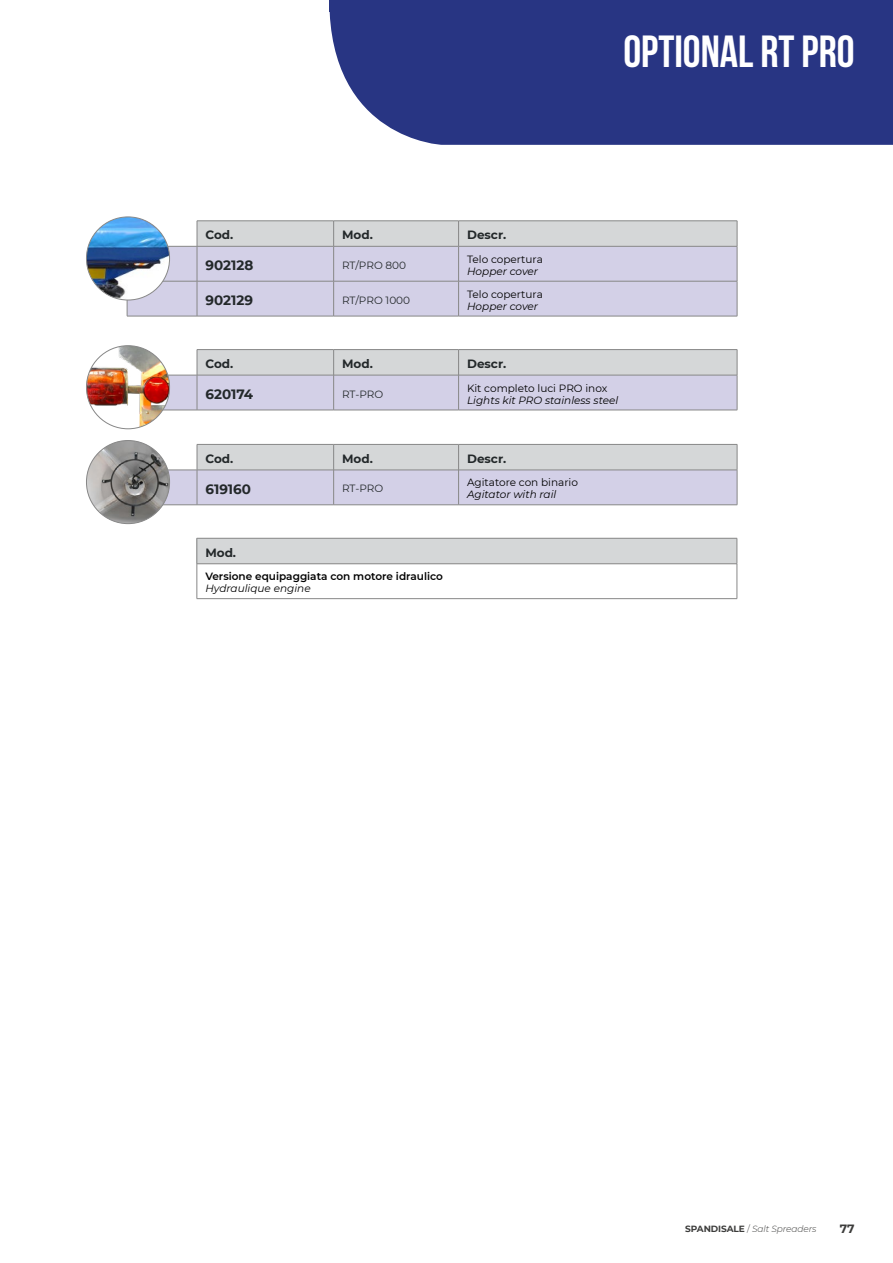
<style>
.page{position:relative;width:893px;height:1263px;background:#fff}
.page>*{position:absolute;margin:0;border:0;box-sizing:border-box;transform-origin:0 0}
.t1{font:700 45px "Bebas Neue";color:#fff}
.t2{font:700 13.5px "Montserrat";color:#23282a}
.t3{font:700 12px "Montserrat";color:#23282a}
.t4{font:700 12px "Montserrat";color:#3c3c3b}
.t5{font:italic 10.5px "Montserrat";color:#000}
.t6{font:10.5px "Montserrat";color:#000}
.t7{font:600 10.5px "Montserrat";color:#000}
.t8{font:10.5px "Montserrat";color:#23282a}
.t9{font:italic 300 9px "Montserrat";letter-spacing:-.01em;color:#3c3c3b}
.s1{font-weight:700;font-style:normal}
.s2{font-style:normal}
</style>
<div class="page">
<div style="left:329px;top:11px;width:564px;height:134px;background:#283583"></div>
<hr style="left:197px;top:349px;width:137px;height:1px;background:#878787">
<hr style="left:334px;top:349px;width:125px;height:1px;background:#878787">
<hr style="left:459px;top:349px;width:278px;height:1px;background:#878787">
<svg style="left:147px;top:350px;width:591px;height:60px;background:#d2d1de"></svg>
<hr style="left:197px;top:375px;width:1px;height:35px;background:#878787">
<hr style="left:333px;top:375px;width:1px;height:35px;background:#878787">
<hr style="left:458px;top:375px;width:1px;height:35px;background:#878787">
<hr style="left:127px;top:375px;width:70px;height:1px;background:#878787">
<hr style="left:737px;top:375px;width:1px;height:35px;background:#878787">
<hr style="left:127px;top:410px;width:70px;height:1px;background:#878787">
<hr style="left:197px;top:410px;width:137px;height:1px;background:#878787">
<hr style="left:334px;top:410px;width:125px;height:1px;background:#878787">
<hr style="left:459px;top:410px;width:278px;height:1px;background:#878787">
<svg style="left:147px;top:444px;width:591px;height:60px;background:#d2d1de"></svg>
<hr style="left:197px;top:470px;width:1px;height:35px;background:#878787">
<hr style="left:333px;top:470px;width:1px;height:35px;background:#878787">
<hr style="left:458px;top:470px;width:1px;height:35px;background:#878787">
<hr style="left:127px;top:470px;width:70px;height:1px;background:#878787">
<hr style="left:737px;top:470px;width:1px;height:35px;background:#878787">
<hr style="left:127px;top:504px;width:70px;height:1px;background:#878787">
<hr style="left:197px;top:504px;width:137px;height:1px;background:#878787">
<hr style="left:334px;top:504px;width:125px;height:1px;background:#878787">
<hr style="left:459px;top:504px;width:278px;height:1px;background:#878787">
<div style="left:197px;top:538px;width:540px;height:26px;background:#d5d7d8"></div>
<svg style="left:737px;top:538px;width:1px;height:26px"></svg>
<hr style="left:197px;top:563px;width:540px;height:1px;background:#878787">
<hr style="left:197px;top:538px;width:540px;height:1px;background:#878787">
<svg style="left:197px;top:538px;width:1px;height:26px"></svg>
<hr style="left:197px;top:564px;width:1px;height:34px;background:#878787">
<hr style="left:737px;top:564px;width:1px;height:34px;background:#878787">
<hr style="left:197px;top:598px;width:540px;height:1px;background:#878787">
<img style="left:86px;top:346px;width:84px;height:83px;border-radius:42px">
<img style="left:86px;top:440px;width:84px;height:84px;border-radius:42px">
<svg style="left:128px;top:221px;width:610px;height:95px;background:#d2d0e1"></svg>
<hr style="left:127px;top:246px;width:70px;height:1px;background:#878787">
<hr style="left:737px;top:246px;width:1px;height:35px;background:#878787">
<hr style="left:127px;top:281px;width:70px;height:1px;background:#878787">
<hr style="left:127px;top:281px;width:1px;height:35px;background:#878787">
<hr style="left:197px;top:281px;width:137px;height:1px;background:#878787">
<hr style="left:334px;top:281px;width:125px;height:1px;background:#878787">
<hr style="left:459px;top:281px;width:278px;height:1px;background:#878787">
<hr style="left:737px;top:281px;width:1px;height:35px;background:#878787">
<hr style="left:127px;top:316px;width:70px;height:1px;background:#878787">
<hr style="left:197px;top:316px;width:137px;height:1px;background:#878787">
<hr style="left:334px;top:316px;width:125px;height:1px;background:#878787">
<hr style="left:459px;top:316px;width:278px;height:1px;background:#878787">
<hr style="left:197px;top:246px;width:1px;height:35px;background:#878787">
<hr style="left:333px;top:246px;width:1px;height:35px;background:#878787">
<hr style="left:458px;top:246px;width:1px;height:35px;background:#878787">
<hr style="left:197px;top:281px;width:1px;height:35px;background:#878787">
<hr style="left:333px;top:281px;width:1px;height:35px;background:#878787">
<hr style="left:458px;top:281px;width:1px;height:35px;background:#878787">
<img style="left:86px;top:217px;width:84px;height:83px;border-radius:42px">
<div style="left:329px;top:0;width:564px;height:11px;background:#283583"></div>
<p class="t3" style="left:206px;top:226px;width:29px">Cod.</p>
<p class="t3" style="left:342px;top:226px;width:32px">Mod.</p>
<p class="t3" style="left:467px;top:226px;width:41px">Descr.</p>
<p class="t2" style="left:206px;top:256px;width:49px">902128</p>
<p class="t8" style="left:342px;top:258px;width:66px">RT/PRO 800</p>
<p class="t6" style="left:467px;top:252px;width:77px">Telo copertura</p>
<p class="t5" style="left:467px;top:264px;width:72px">Hopper cover</p>
<p class="t2" style="left:206px;top:291px;width:49px">902129</p>
<p class="t8" style="left:342px;top:293px;width:70px">RT/PRO 1000</p>
<p class="t6" style="left:467px;top:287px;width:77px">Telo copertura</p>
<p class="t5" style="left:467px;top:299px;width:72px">Hopper cover</p>
<h1 class="t1" style="left:623px;top:27px;width:233px">OPTIONAL RT PRO</h1>
<p class="t3" style="left:206px;top:355px;width:29px">Cod.</p>
<p class="t3" style="left:342px;top:355px;width:32px">Mod.</p>
<p class="t3" style="left:467px;top:355px;width:41px">Descr.</p>
<p class="t2" style="left:206px;top:384px;width:49px">620174</p>
<p class="t8" style="left:342px;top:387px;width:43px">RT-PRO</p>
<p class="t6" style="left:467px;top:381px;width:142px">Kit completo luci PRO inox</p>
<p class="t5" style="left:467px;top:393px;width:153px">Lights kit PRO stainless steel</p>
<p class="t3" style="left:206px;top:450px;width:29px">Cod.</p>
<p class="t3" style="left:342px;top:450px;width:32px">Mod.</p>
<p class="t3" style="left:467px;top:450px;width:41px">Descr.</p>
<p class="t2" style="left:206px;top:479px;width:47px">619160</p>
<p class="t8" style="left:342px;top:481px;width:43px">RT-PRO</p>
<p class="t6" style="left:467px;top:475px;width:112px">Agitatore con binario</p>
<p class="t5" style="left:467px;top:487px;width:91px">Agitator with rail</p>
<p class="t3" style="left:205px;top:544px;width:32px">Mod.</p>
<p class="t7" style="left:205px;top:569px;width:239px">Versione equipaggiata con motore idraulico</p>
<p class="t5" style="left:205px;top:581px;width:107px">Hydraulique engine</p>
<p class="t9" style="left:685px;top:1223px;width:133px"><span class="s1">SPANDISALE</span> <span class="s2">/</span> Salt Spreaders</p>
<p class="t4" style="left:840px;top:1220px;width:16px">77</p>
</div>
